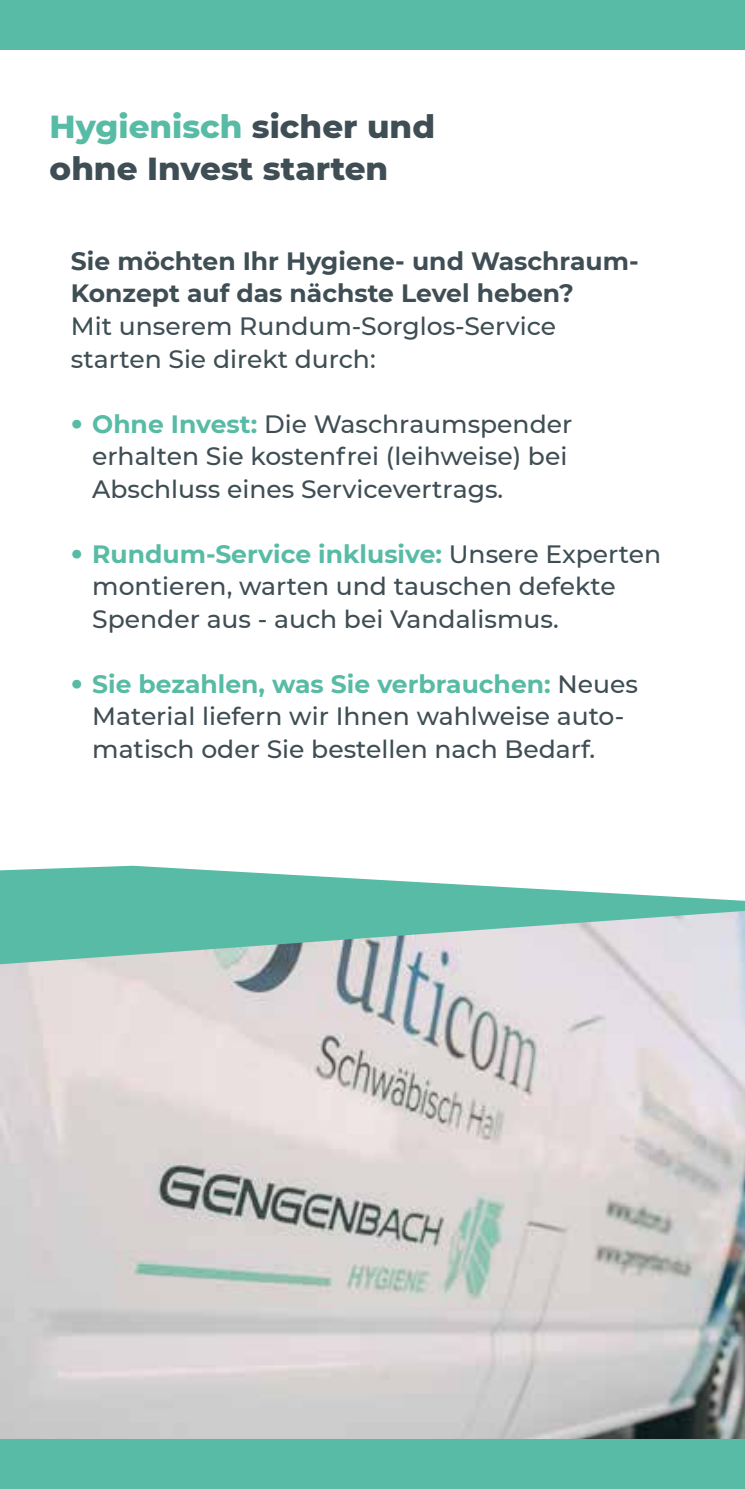
<style>
.page{position:relative;width:745px;height:1489px;background:#fff}
.page>*{position:absolute;margin:0;border:0;box-sizing:border-box;transform-origin:0 0}
.t1{font:800 32.5px/42.5px "Montserrat";color:#3f4e54}
.t2{font:500 25px/32.5px "Montserrat";color:#3f4e54}
.t3{font:700 25px/32.5px "Montserrat";color:#3f4e54}
.s1{color:#58bba5}
.s2{font-family:"Meta Pro";font-weight:700;color:#58bba5}
.s3{font-weight:700;color:#58bba5}
</style>
<div class="page">
<img style="left:0;top:964px;width:744px;height:475px">
<svg style="left:0;top:865px;width:744px;height:99px;fill:#58bba5"></svg>
<div style="left:0;top:0;width:744px;height:50px;background:#58bba5"></div>
<div style="left:0;top:1439px;width:744px;height:49px;background:#58bba5"></div>
<h1 class="t1" style="left:50px;top:103px;width:387px"><span class="s1">Hygienisch</span> sicher und ohne Invest starten</h1>
<p class="t3" style="left:71px;top:243px;width:569px">Sie möchten Ihr Hygiene- und Waschraum-<br>Konzept auf das nächste Level heben?</p>
<p class="t2" style="left:71px;top:309px;width:486px">Mit unserem Rundum-Sorglos-Service starten Sie direkt durch:</p>
<p class="t2" style="left:92px;top:406px;width:481px;text-indent:-21px"><span class="s2">•</span> <span class="s3">Ohne Invest:</span> Die Waschraumspender erhalten Sie kostenfrei (leihweise) bei<br>Abschluss eines Servicevertrags.</p>
<p class="t2" style="left:92px;top:536px;width:570px;text-indent:-21px"><span class="s2">•</span> <span class="s3">Rundum-Service inklusive:</span> Unsere Experten montieren, warten und tauschen defekte<br>Spender aus - auch bei Vandalismus.</p>
<p class="t2" style="left:92px;top:666px;width:547px;text-indent:-21px"><span class="s2">•</span> <span class="s3">Sie bezahlen, was Sie verbrauchen:</span> Neues<br>Material liefern wir Ihnen wahlweise auto&shy;matisch oder Sie bestellen nach Bedarf.</p>
</div>
